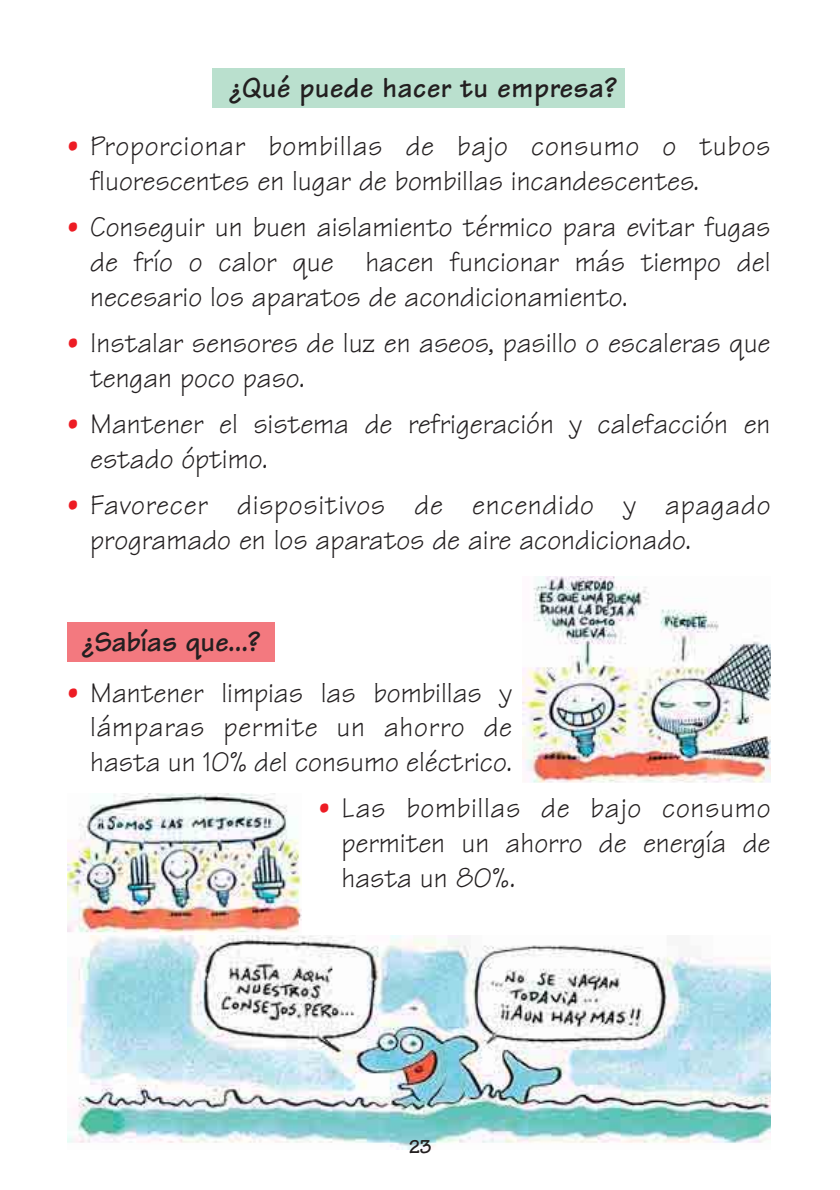
<style>
.page{position:relative;width:840px;height:1190px;background:#fff}
.page>*{position:absolute;margin:0;border:0;box-sizing:border-box;transform-origin:0 0}
.t1{font:29px/34.8px "Tekton";color:#231f20}
.t2{font:700 29px "Tekton";letter-spacing:.02em;color:#231f20}
.t3{font:700 29px "Tekton";color:#231f20}
.t4{font:700 20px "Tekton";color:#231f20}
.s1{font-size:28px;color:#ed1c24}
</style>
<div class="page">
<img style="left:67px;top:936px;width:703px;height:213px">
<div style="left:213px;top:68px;width:412px;height:40px;background:#bae0ce"></div>
<div style="left:67px;top:622px;width:208px;height:40px;background:#f3797f"></div>
<img style="left:67px;top:794px;width:235px;height:139px">
<img style="left:523px;top:576px;width:247px;height:206px">
<p class="t2" style="left:230px;top:78px;width:388px">¿Qué puede hacer tu empresa?</p>
<p class="t1" style="left:90px;top:133px;width:682px;text-indent:-23px"><span class="s1">•</span> Proporcionar bombillas de bajo consumo o tubos fluorescentes en lugar de bombillas incandescentes.</p>
<p class="t1" style="left:90px;top:214px;width:682px;text-align:justify;text-indent:-23px"><span class="s1">•</span> Conseguir un buen aislamiento térmico para evitar fugas de frío o calor que hacen funcionar más tiempo del necesario los aparatos de acondicionamiento.</p>
<p class="t1" style="left:90px;top:329px;width:682px;text-indent:-23px"><span class="s1">•</span> Instalar sensores de luz en aseos, pasillo o escaleras que tengan poco paso.</p>
<p class="t1" style="left:90px;top:410px;width:682px;text-indent:-23px"><span class="s1">•</span> Mantener el sistema de refrigeración y calefacción en estado óptimo.</p>
<p class="t1" style="left:90px;top:491px;width:682px;text-indent:-23px"><span class="s1">•</span> Favorecer dispositivos de encendido y apagado programado en los aparatos de aire acondicionado.</p>
<p class="t3" style="left:82px;top:632px;width:179px">¿Sabías que...?</p>
<p class="t1" style="left:90px;top:679px;width:424px;text-align:justify;text-indent:-23px"><span class="s1">•</span> Mantener limpias las bombillas y lámparas permite un ahorro de hasta un 10% del consumo eléctrico.</p>
<p class="t1" style="left:341px;top:795px;width:431px;text-align:justify;text-indent:-23px"><span class="s1">•</span> Las bombillas de bajo consumo permiten un ahorro de energía de hasta un 80%.</p>
<p class="t4" style="left:409px;top:1140px;width:24px">23</p>
</div>
